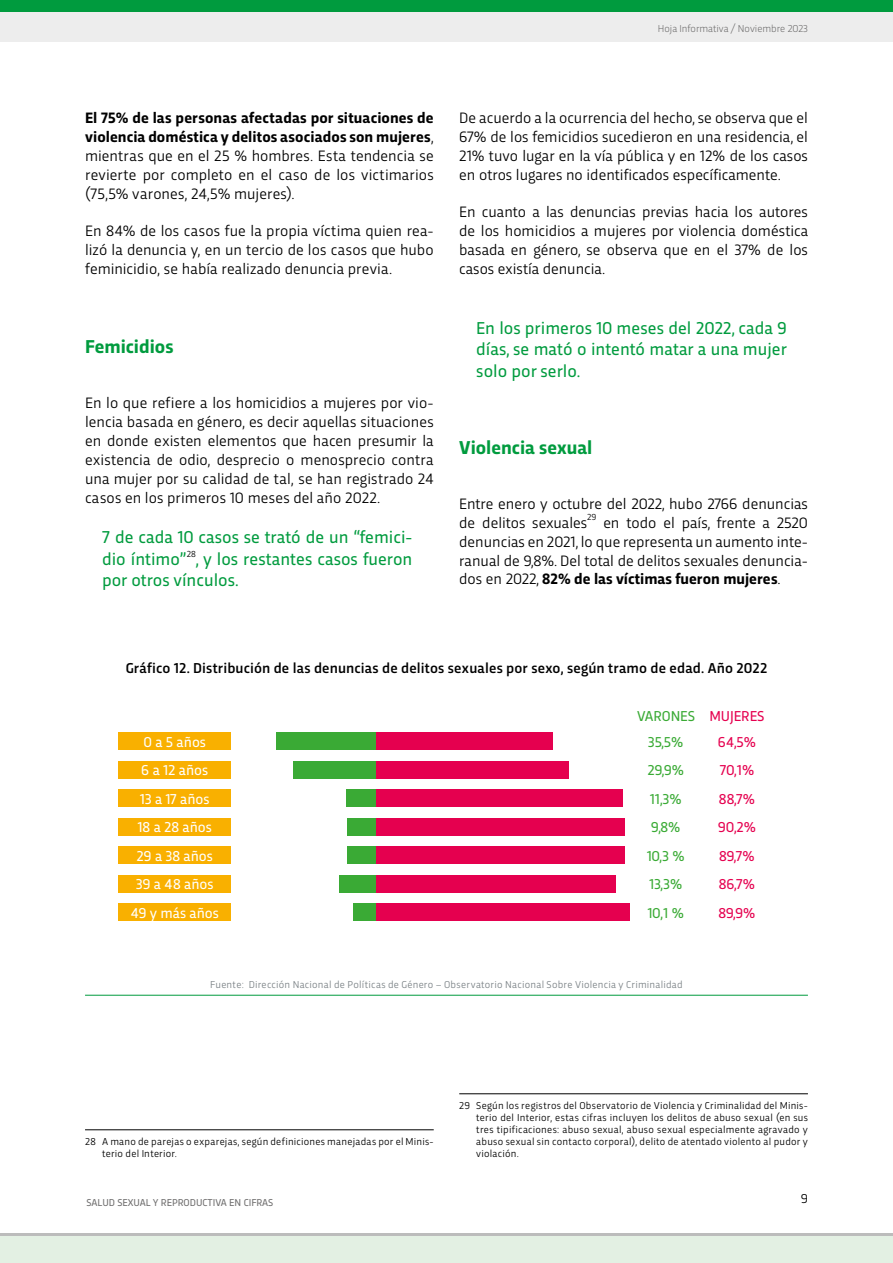
<style>
.page{position:relative;width:893px;height:1263px;background:#fff}
.page>*{position:absolute;margin:0;border:0;box-sizing:border-box;transform-origin:0 0}
.t1{font:700 19.5px "Trasandina";color:#009b3e}
.t2{font:18px/21.6px "Trasandina";color:#009b3e}
.t3{font:15.75px/18.9px "Trasandina";color:#000;text-align:justify}
.t4{font:500 15px "Trasandina";letter-spacing:.005em;color:#000}
.t5{font:15px/28.5px "Trasandina";color:#fff;text-align:center}
.t6{font:15px/28.5px "Trasandina";color:#e5004f}
.t7{font:15px/28.5px "Trasandina";letter-spacing:-.015em;color:#3aaa35}
.t8{font:13.5px "Trasandina";color:#000}
.t9{font:10.5px/12px "Trasandina";letter-spacing:.025em;color:#000}
.t10{font:10.5px "Trasandina";letter-spacing:.025em;color:#7b8286}
.t11{font:10.5px "Trasandina";color:#706f6f}
.t12{font:300 10.5px "Trasandina";color:#646363}
.t13{font:9.15px "Trasandina";color:#000}
.s1{font-weight:700}
.s2{color:#3aaa35}
</style>
<div class="page">
<div style="left:0;top:0;width:893px;height:12px;background:#009b3e"></div>
<hr style="left:0;top:1233px;width:893px;height:3px;background:#bcbcbc">
<div style="left:0;top:12px;width:893px;height:30px;background:#ededed"></div>
<div style="left:0;top:1236px;width:893px;height:27px;background:#e3f0e3"></div>
<hr style="left:85px;top:1129px;width:349px;height:1px;background:#000">
<hr style="left:459px;top:1093px;width:349px;height:1px;background:#000">
<hr style="left:85px;top:995px;width:723px;height:1px;background:#009b3e">
<div style="left:119px;top:733px;width:112px;height:17px;background:#f9b000"></div>
<div style="left:119px;top:761px;width:112px;height:17px;background:#f9b000"></div>
<div style="left:119px;top:790px;width:112px;height:17px;background:#f9b000"></div>
<div style="left:119px;top:818px;width:112px;height:17px;background:#f9b000"></div>
<div style="left:119px;top:847px;width:112px;height:17px;background:#f9b000"></div>
<div style="left:119px;top:875px;width:112px;height:17px;background:#f9b000"></div>
<div style="left:119px;top:904px;width:112px;height:17px;background:#f9b000"></div>
<div style="left:276px;top:733px;width:100px;height:17px;background:#3aaa35"></div>
<div style="left:293px;top:761px;width:83px;height:17px;background:#3aaa35"></div>
<div style="left:346px;top:790px;width:30px;height:17px;background:#3aaa35"></div>
<div style="left:347px;top:818px;width:29px;height:17px;background:#3aaa35"></div>
<div style="left:347px;top:847px;width:29px;height:17px;background:#3aaa35"></div>
<div style="left:339px;top:875px;width:37px;height:17px;background:#3aaa35"></div>
<div style="left:353px;top:904px;width:23px;height:17px;background:#3aaa35"></div>
<div style="left:376px;top:733px;width:176px;height:17px;background:#e5004f"></div>
<div style="left:376px;top:761px;width:193px;height:17px;background:#e5004f"></div>
<div style="left:376px;top:790px;width:247px;height:17px;background:#e5004f"></div>
<div style="left:376px;top:818px;width:249px;height:17px;background:#e5004f"></div>
<div style="left:376px;top:847px;width:249px;height:17px;background:#e5004f"></div>
<div style="left:376px;top:875px;width:240px;height:17px;background:#e5004f"></div>
<div style="left:376px;top:904px;width:254px;height:17px;background:#e5004f"></div>
<p class="t12" style="left:658px;top:21px;width:152px">Hoja Informativa / Noviembre 2023</p>
<p class="t3" style="left:85px;top:107px;width:350px"><span class="s1">El 75% de las personas afectadas por situaciones de violencia doméstica y delitos asociados son mujeres</span>, mientras que en el 25 % hombres. Esta tendencia se revierte por completo en el caso de los victimarios (75,5% varones, 24,5% mujeres).</p>
<p class="t3" style="left:85px;top:220px;width:350px">En 84% de los casos fue la propia víctima quien rea&shy;lizó la denuncia y, en un tercio de los casos que hubo feminicidio, se había realizado denuncia previa.</p>
<p class="t1" style="left:85px;top:332px;width:90px">Femicidios</p>
<p class="t3" style="left:85px;top:392px;width:350px">En lo que refiere a los homicidios a mujeres por vio&shy;lencia basada en género, es decir aquellas situaciones en donde existen elementos que hacen presumir la existencia de odio, desprecio o menosprecio contra una mujer por su calidad de tal, se han registrado 24 casos en los primeros 10 meses del año 2022.</p>
<p class="t2" style="left:102px;top:525px;width:312px">7 de cada 10 casos se trató de un “femici&shy;dio íntimo”</p>
<p class="t13" style="left:187px;top:547px;width:11px">28</p>
<p class="t2" style="left:102px;top:546px;width:312px;text-indent:94px">, y los restantes casos fueron por otros vínculos.</p>
<p class="t3" style="left:459px;top:107px;width:350px">De acuerdo a la ocurrencia del hecho, se observa que el 67% de los femicidios sucedieron en una residencia, el 21% tuvo lugar en la vía pública y en 12% de los casos en otros lugares no identificados específicamente.</p>
<p class="t3" style="left:459px;top:201px;width:350px">En cuanto a las denuncias previas hacia los autores de los homicidios a mujeres por violencia doméstica basada en género, se observa que en el 37% de los casos existía denuncia.</p>
<p class="t2" style="left:476px;top:315px;width:312px;text-align:justify">En los primeros 10 meses del 2022, cada 9 días, se mató o intentó matar a una mujer solo por serlo.</p>
<p class="t1" style="left:459px;top:433px;width:135px">Violencia sexual</p>
<p class="t3" style="left:459px;top:493px;width:350px">Entre enero y octubre del 2022, hubo 2766 denuncias de delitos sexuales</p>
<p class="t13" style="left:587px;top:510px;width:11px">29</p>
<p class="t3" style="left:459px;top:512px;width:350px;text-indent:144px">en todo el país, frente a 2520 denuncias en 2021, lo que representa un aumento inte&shy;ranual de 9,8%. Del total de delitos sexuales denuncia&shy;dos en 2022, <span class="s1">82% de las víctimas fueron mujeres</span>.</p>
<p class="t4" style="left:126px;top:656px;width:643px">Gráfico 12. Distribución de las denuncias de delitos sexuales por sexo, según tramo de edad. Año 2022</p>
<p class="t6" style="left:718px;top:701px;width:48px;line-height:26.1px;text-indent:-81px"><span class="s2">VARONES</span> MUJERES<br>64,5%</p>
<p class="t6" style="left:718px;top:755px;width:40px;text-align:justify">70,1% 88,7% 90,2% 89,7% 86,7% 89,9%</p>
<p class="t5" style="left:130px;top:726px;width:90px">0 a 5 años<br>6 a 12 años<br>13 a 17 años<br>18 a 28 años<br>29 a 38 años<br>39 a 48 años<br>49 y más años</p>
<p class="t7" style="left:647px;top:726px;width:40px">35,5%<br>29,9%<br>11,3%<br>9,8%<br>10,3 %<br>13,3%<br>10,1 %</p>
<p class="t10" style="left:210px;top:977px;width:474px">Fuente: Dirección Nacional de Políticas de Género – Observatorio Nacional Sobre Violencia y Criminalidad</p>
<p class="t9" style="left:102px;top:1134px;width:333px;text-indent:-17px">28 A mano de parejas o exparejas, según definiciones manejadas por el Minis&shy;terio del Interior.</p>
<p class="t11" style="left:86px;top:1195px;width:188px">SALUD SEXUAL Y REPRODUCTIVA EN CIFRAS</p>
<p class="t9" style="left:476px;top:1098px;width:333px;text-align:justify;text-indent:-17px">29 Según los registros del Observatorio de Violencia y Criminalidad del Minis&shy;terio del Interior, estas cifras incluyen los delitos de abuso sexual (en sus tres tipificaciones: abuso sexual, abuso sexual especialmente agravado y abuso sexual sin contacto corporal), delito de atentado violento al pudor y violación.</p>
<p class="t8" style="left:801px;top:1188px;width:9px">9</p>
</div>
